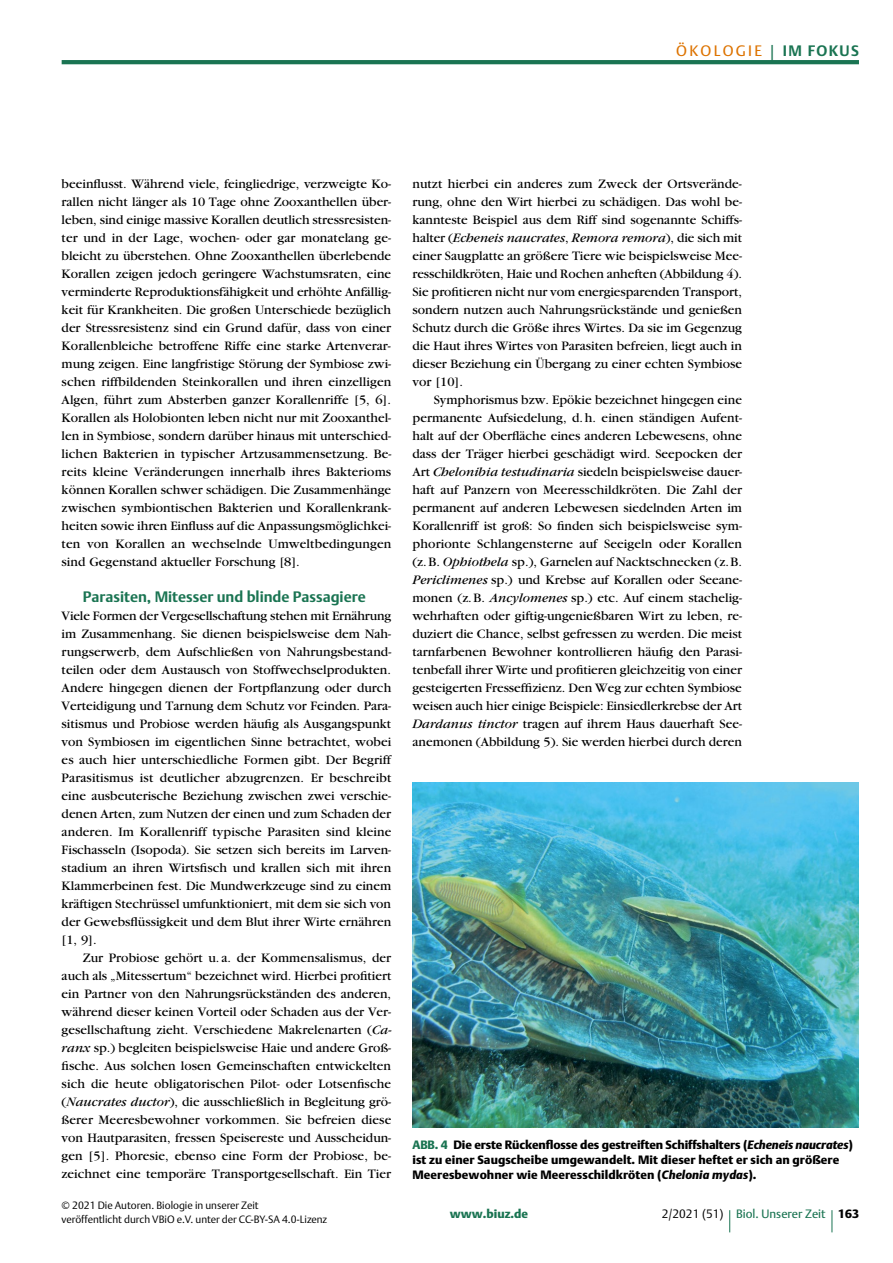
<style>
.page{position:relative;width:893px;height:1263px;background:#fff}
.page>*{position:absolute;margin:0;border:0;box-sizing:border-box;transform-origin:0 0}
.t1{font:700 15px "DTL Argo T";color:#1a7452}
.t2{font:15px "DTL Argo T";letter-spacing:.15em;color:#dd7300}
.t3{font:13.5px/18px "Garamond";color:#000;text-align:justify}
.t4{font:12px/15px "DTL Argo T Black";letter-spacing:.005em;color:#000}
.t5{font:12px "DTL Argo T";color:#1a7452}
.t6{font:12px "DTL Argo T Black";color:#1a7452}
.t7{font:10.5px/13.5px "DTL Argo T Light";color:#000}
.s1{font-family:"Helvetica Neue";font-weight:300;font-size:24.75px;color:#1a7452}
.s2{font-weight:700;color:#1a7452}
.s3{font-style:italic}
.s4{color:#1a7452}
.s5{font-family:"DTL Argo T Light";color:#000}
.s6{font-family:"DTL Argo T Black";color:#000}
</style>
<div class="page">
<svg style="left:729px;top:1210px;width:1px;height:22px"></svg>
<svg style="left:832px;top:1210px;width:1px;height:22px"></svg>
<hr style="left:62px;top:60px;width:797px;height:4px;background:#1a7452">
<img style="left:412px;top:782px;width:447px;height:345px">
<p class="t2" style="left:676px;top:42px;width:184px">ÖKOLOGIE <span class="s1">|</span> <span class="s2">IM FOKUS</span></p>
<p class="t3" style="left:62px;top:175px;width:331px">beeinflusst. Während viele, feingliedrige, verzweigte Ko&shy;rallen nicht länger als 10 Tage ohne Zooxanthellen über&shy;leben, sind einige massive Korallen deutlich stressresisten&shy;ter und in der Lage, wochen- oder gar monatelang ge&shy;bleicht zu überstehen. Ohne Zooxanthellen überlebende Korallen zeigen jedoch geringere Wachstumsraten, eine verminderte Reproduktionsfähigkeit und erhöhte Anfällig&shy;keit für Krankheiten. Die großen Unterschiede bezüglich der Stressresistenz sind ein Grund dafür, dass von einer Korallenbleiche betroffene Riffe eine starke Artenverar&shy;mung zeigen. Eine langfristige Störung der Symbiose zwi&shy;schen riffbildenden Steinkorallen und ihren einzelligen Algen, führt zum Absterben ganzer Korallenriffe [5, 6].<br>Korallen als Holobionten leben nicht nur mit Zooxanthel&shy;len in Symbiose, sondern darüber hinaus mit unterschied&shy;lichen Bakterien in typischer Artzusammensetzung. Be&shy;reits kleine Veränderungen innerhalb ihres Bakterioms können Korallen schwer schädigen. Die Zusammenhänge zwischen symbiontischen Bakterien und Korallenkrank&shy;heiten sowie ihren Einfluss auf die Anpassungsmöglichkei&shy;ten von Korallen an wechselnde Umweltbedingungen sind Gegenstand aktueller Forschung [8].</p>
<p class="t1" style="left:83px;top:588px;width:284px">Parasiten, Mitesser und blinde Passagiere</p>
<p class="t3" style="left:62px;top:607px;width:331px">Viele Formen der Vergesellschaftung stehen mit Ernährung im Zusammenhang. Sie dienen beispielsweise dem Nah&shy;rungserwerb, dem Aufschließen von Nahrungsbestand&shy;teilen oder dem Austausch von Stoffwechselprodukten.<br>Andere hingegen dienen der Fortpflanzung oder durch Verteidigung und Tarnung dem Schutz vor Feinden. Para&shy;sitismus und Probiose werden häufig als Ausgangspunkt von Symbiosen im eigentlichen Sinne betrachtet, wobei es auch hier unterschiedliche Formen gibt. Der Begriff Parasitismus ist deutlicher abzugrenzen. Er beschreibt eine ausbeuterische Beziehung zwischen zwei verschie&shy;denen Arten, zum Nutzen der einen und zum Schaden der anderen. Im Korallenriff typische Parasiten sind kleine Fischasseln (Isopoda). Sie setzen sich bereits im Larven&shy;stadium an ihren Wirtsfisch und krallen sich mit ihren Klammerbeinen fest. Die Mundwerkzeuge sind zu einem kräftigen Stechrüssel umfunktioniert, mit dem sie sich von der Gewebsflüssigkeit und dem Blut ihrer Wirte ernähren [1, 9].</p>
<p class="t3" style="left:62px;top:949px;width:331px;text-indent:21px">Zur Probiose gehört u. a. der Kommensalismus, der auch als „Mitessertum“ bezeichnet wird. Hierbei profitiert ein Partner von den Nahrungsrückständen des anderen, während dieser keinen Vorteil oder Schaden aus der Ver&shy;gesellschaftung zieht. Verschiedene Makrelenarten (<span class="s3">Ca&shy;ranx</span> sp.) begleiten beispielsweise Haie und andere Groß&shy;fische. Aus solchen losen Gemeinschaften entwickelten sich die heute obligatorischen Pilot- oder Lotsenfische (<span class="s3">Naucrates ductor</span>), die ausschließlich in Begleitung grö&shy;ßerer Meeresbewohner vorkommen. Sie befreien diese von Hautparasiten, fressen Speisereste und Ausscheidun&shy;gen [5]. Phoresie, ebenso eine Form der Probiose, be&shy;zeichnet eine temporäre Transportgesellschaft. Ein Tier</p>
<p class="t7" style="left:62px;top:1199px;width:267px">© 2021 Die Autoren. Biologie in unserer Zeit<br>veröffentlicht durch VBiO e.V. unter der CC-BY-SA 4.0-Lizenz</p>
<p class="t3" style="left:412px;top:175px;width:331px">nutzt hierbei ein anderes zum Zweck der Ortsverände&shy;rung, ohne den Wirt hierbei zu schädigen. Das wohl be&shy;kannteste Beispiel aus dem Riff sind sogenannte Schiffs&shy;halter (<span class="s3">Echeneis naucrates</span>, <span class="s3">Remora remora</span>), die sich mit einer Saugplatte an größere Tiere wie beispielsweise Mee&shy;resschildkröten, Haie und Rochen anheften (Abbildung 4).<br>Sie profitieren nicht nur vom energiesparenden Transport, sondern nutzen auch Nahrungsrückstände und genießen Schutz durch die Größe ihres Wirtes. Da sie im Gegenzug die Haut ihres Wirtes von Parasiten befreien, liegt auch in dieser Beziehung ein Übergang zu einer echten Symbiose vor [10].</p>
<p class="t3" style="left:412px;top:391px;width:331px;text-indent:21px">Symphorismus bzw. Epökie bezeichnet hingegen eine permanente Aufsiedelung, d.h. einen ständigen Aufent&shy;halt auf der Oberfläche eines anderen Lebewesens, ohne dass der Träger hierbei geschädigt wird. Seepocken der Art <span class="s3">Chelonibia testudinaria</span> siedeln beispielsweise dauer&shy;haft auf Panzern von Meeresschildkröten. Die Zahl der permanent auf anderen Lebewesen siedelnden Arten im Korallenriff ist groß: So finden sich beispielsweise sym&shy;phorionte Schlangensterne auf Seeigeln oder Korallen (z.B. <span class="s3">Ophiothela</span> sp.), Garnelen auf Nacktschnecken (z.B.<br><span class="s3">Periclimenes</span> sp.) und Krebse auf Korallen oder Seeane&shy;monen (z.B. <span class="s3">Ancylomenes</span> sp.) etc. Auf einem stachelig&shy;wehrhaften oder giftig-ungenießbaren Wirt zu leben, re&shy;duziert die Chance, selbst gefressen zu werden. Die meist tarnfarbenen Bewohner kontrollieren häufig den Parasi&shy;tenbefall ihrer Wirte und profitieren gleichzeitig von einer gesteigerten Fresseffizienz. Den Weg zur echten Symbiose weisen auch hier einige Beispiele: Einsiedlerkrebse der Art <span class="s3">Dardanus tinctor</span> tragen auf ihrem Haus dauerhaft See&shy;anemonen (Abbildung 5). Sie werden hierbei durch deren</p>
<p class="t4" style="left:412px;top:1137px;width:442px"><span class="s4">ABB. 4</span> Die erste Rückenflosse des gestreiften Schiffshalters (<span class="s3">Echeneis naucrates</span>) ist zu einer Saugscheibe umgewandelt. Mit dieser heftet er sich an größere<br>Meeresbewohner wie Meeresschildkröten (<span class="s3">Chelonia mydas</span>).</p>
<p class="t6" style="left:450px;top:1207px;width:80px">www.biuz.de</p>
<p class="t5" style="left:662px;top:1207px;width:199px"><span class="s5">2/2021 (51)</span> Biol. Unserer Zeit <span class="s6">163</span></p>
</div>
